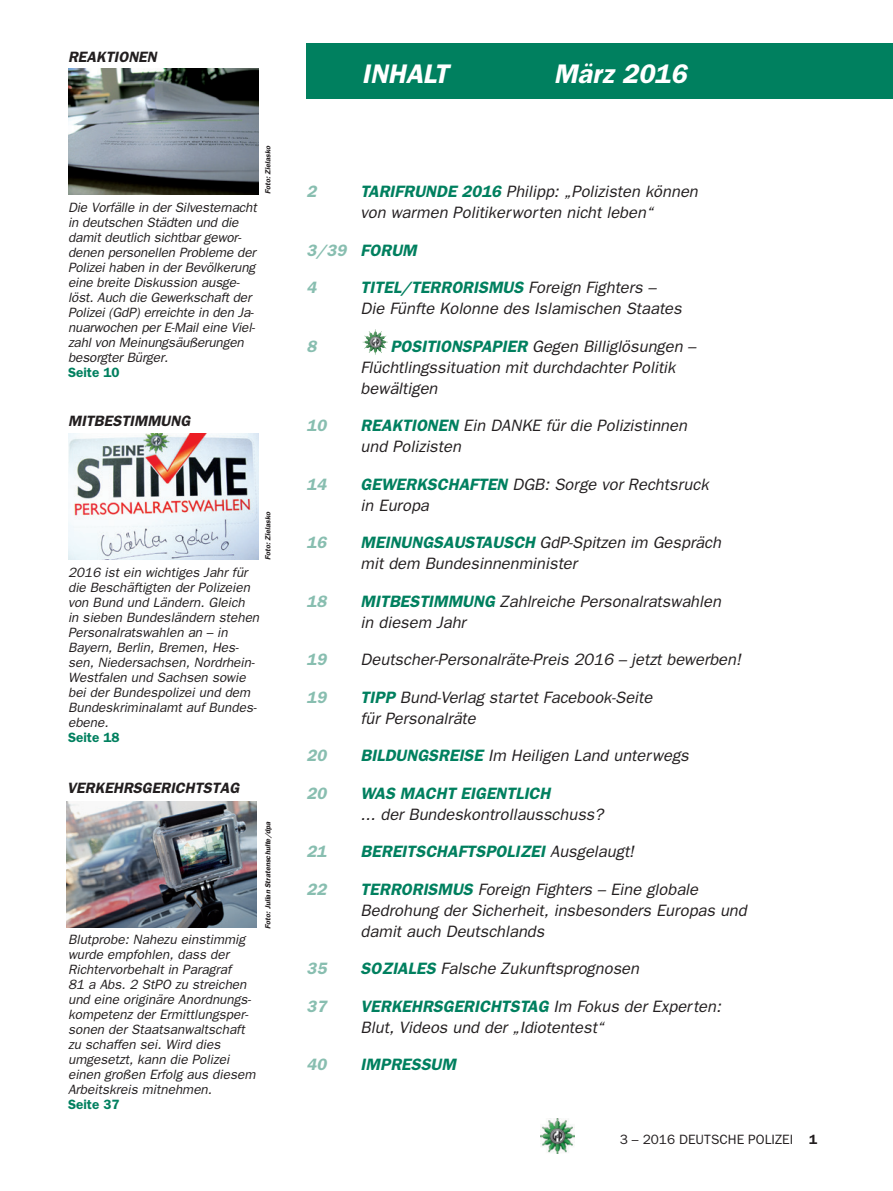
<style>
.page{position:relative;width:893px;height:1191px;background:#fff}
.page>*{position:absolute;margin:0;border:0;box-sizing:border-box;transform-origin:0 0}
.t1{font:italic 600 27px "Franklin Gothic";color:#fff}
.t2{font:italic 16.5px/21px "Franklin Gothic";color:#231f20}
.t3{font:italic 600 16.5px "Franklin Gothic";color:#00805f}
.t4{font:italic 600 16.5px "Franklin Gothic";color:#88beb0}
.t5{font:italic 600 15px "Franklin Gothic";color:#231f20}
.t6{font:italic 13.5px/15px "Franklin Gothic";color:#231f20}
.t7{font:13.5px "Franklin Gothic";color:#231f20}
.t8{font:600 13.5px "Franklin Gothic";color:#00805f}
.t9{font:italic 600 7.5px "Franklin Gothic";color:#231f20}
.s1{font-weight:600;color:#00805f}
.s2{color:#88beb0}
.s3{font-weight:400;color:#231f20}
.s4{font-weight:600}
</style>
<div class="page">
<img style="left:540px;top:1118px;width:34px;height:35px">
<div style="left:306px;top:43px;width:587px;height:56px;background:#00805f"></div>
<img style="left:67px;top:801px;width:190px;height:126px">
<img style="left:69px;top:69px;width:190px;height:126px">
<img style="left:69px;top:433px;width:190px;height:126px">
<svg style="left:364px;top:331px;width:11px;height:10px"></svg>
<p class="t5" style="left:68px;top:48px;width:90px">REAKTIONEN</p>
<p class="t9" style="left:263px;top:194px;width:50px;rotate:-90deg">Foto: Zielasko</p>
<p class="t6" style="left:68px;top:200px;width:190px">Die Vorfälle in der Silvesternacht in deutschen Städten und die damit deutlich sichtbar gewor&shy;denen personellen Probleme der<br>Polizei haben in der Bevölkerung eine breite Diskussion ausge&shy;löst. Auch die Gewerkschaft der<br>Polizei (GdP) erreichte in den Ja&shy;nuarwochen per E-Mail eine Viel&shy;zahl von Meinungsäußerungen besorgter Bürger.</p>
<p class="t8" style="left:68px;top:364px;width:53px">Seite 10</p>
<p class="t5" style="left:68px;top:412px;width:124px">MITBESTIMMUNG</p>
<p class="t9" style="left:263px;top:560px;width:50px;rotate:-90deg">Foto: Zielasko</p>
<p class="t6" style="left:68px;top:565px;width:193px">2016 ist ein wichtiges Jahr für die Beschäftigten der Polizeien von Bund und Ländern. Gleich<br>in sieben Bundesländern stehen<br>Personalratswahlen an – in<br>Bayern, Berlin, Bremen, Hes&shy;sen, Niedersachsen, Nordrhein-<br>Westfalen und Sachsen sowie bei der Bundespolizei und dem<br>Bundeskriminalamt auf Bundes&shy;ebene.</p>
<p class="t8" style="left:68px;top:729px;width:53px">Seite 18</p>
<p class="t5" style="left:67px;top:779px;width:174px">VERKEHRSGERICHTSTAG</p>
<p class="t6" style="left:68px;top:932px;width:189px">Blutprobe: Nahezu einstimmig wurde empfohlen, dass der<br>Richtervorbehalt in Paragraf<br>81 a Abs. 2 StPO zu streichen und eine originäre Anordnungs&shy;kompetenz der Ermittlungsper&shy;sonen der Staatsanwaltschaft zu schaffen sei. Wird dies umgesetzt, kann die Polizei einen großen Erfolg aus diesem<br>Arbeitskreis mitnehmen.</p>
<p class="t8" style="left:68px;top:1096px;width:53px">Seite 37</p>
<p class="t9" style="left:263px;top:929px;width:109px;rotate:-90deg">Foto: Julian Stratenschulte/dpa</p>
<h1 class="t1" style="left:362px;top:58px;width:88px">INHALT</h1>
<h1 class="t1" style="left:554px;top:58px;width:134px">März 2016</h1>
<p class="t4" style="left:307px;top:181px;width:11px">2</p>
<p class="t2" style="left:361px;top:181px;width:339px"><span class="s1">TARIFRUNDE 2016</span> Philipp: „Polizisten können von warmen Politikerworten nicht leben“</p>
<p class="t3" style="left:307px;top:240px;width:112px"><span class="s2">3/39</span> FORUM</p>
<p class="t4" style="left:307px;top:277px;width:11px">4</p>
<p class="t2" style="left:361px;top:277px;width:323px"><span class="s1">TITEL/TERRORISMUS</span> Foreign Fighters –<br>Die Fünfte Kolonne des Islamischen Staates</p>
<p class="t4" style="left:307px;top:336px;width:11px">8</p>
<p class="t2" style="left:361px;top:335px;width:337px;text-indent:30px"><span class="s1">POSITIONSPAPIER</span> Gegen Billiglösungen –<br>Flüchtlingssituation mit durchdachter Politik bewältigen</p>
<p class="t4" style="left:307px;top:416px;width:21px">10</p>
<p class="t2" style="left:361px;top:415px;width:328px"><span class="s1">REAKTIONEN</span> Ein DANKE für die Polizistinnen und Polizisten</p>
<p class="t4" style="left:307px;top:474px;width:21px">14</p>
<p class="t2" style="left:361px;top:473px;width:350px"><span class="s1">GEWERKSCHAFTEN</span> DGB: Sorge vor Rechtsruck in Europa</p>
<p class="t4" style="left:307px;top:533px;width:21px">16</p>
<p class="t2" style="left:361px;top:532px;width:362px"><span class="s1">MEINUNGSAUSTAUSCH</span> GdP-Spitzen im Gespräch mit dem Bundesinnenminister</p>
<p class="t4" style="left:307px;top:591px;width:21px">18</p>
<p class="t2" style="left:361px;top:590px;width:362px"><span class="s1">MITBESTIMMUNG</span> Zahlreiche Personalratswahlen in diesem Jahr</p>
<p class="t4" style="left:307px;top:650px;width:21px">19</p>
<p class="t2" style="left:361px;top:649px;width:382px">Deutscher-Personalräte-Preis 2016 – jetzt bewerben!</p>
<p class="t4" style="left:307px;top:687px;width:21px">19</p>
<p class="t2" style="left:361px;top:686px;width:293px"><span class="s1">TIPP</span> Bund-Verlag startet Facebook-Seite für Personalräte</p>
<p class="t4" style="left:307px;top:746px;width:21px">20</p>
<p class="t2" style="left:361px;top:745px;width:330px"><span class="s1">BILDUNGSREISE</span> Im Heiligen Land unterwegs</p>
<p class="t4" style="left:307px;top:783px;width:21px">20</p>
<p class="t3" style="left:361px;top:783px;width:191px">WAS MACHT EIGENTLICH</p>
<p class="t2" style="left:361px;top:804px;width:244px">... der Bundeskontrollausschuss?</p>
<p class="t4" style="left:307px;top:842px;width:21px">21</p>
<p class="t3" style="left:361px;top:842px;width:275px">BEREITSCHAFTSPOLIZEI <span class="s3">Ausgelaugt!</span></p>
<p class="t4" style="left:307px;top:879px;width:21px">22</p>
<p class="t2" style="left:361px;top:879px;width:388px"><span class="s1">TERRORISMUS</span> Foreign Fighters – Eine globale<br>Bedrohung der Sicherheit, insbesonders Europas und damit auch Deutschlands</p>
<p class="t4" style="left:307px;top:959px;width:21px">35</p>
<p class="t2" style="left:361px;top:958px;width:280px"><span class="s1">SOZIALES</span> Falsche Zukunftsprognosen</p>
<p class="t4" style="left:307px;top:996px;width:21px">37</p>
<p class="t2" style="left:361px;top:996px;width:362px"><span class="s1">VERKEHRSGERICHTSTAG</span> Im Fokus der Experten:<br>Blut, Videos und der „Idiotentest“</p>
<p class="t4" style="left:307px;top:1055px;width:21px">40</p>
<p class="t3" style="left:361px;top:1055px;width:97px">IMPRESSUM</p>
<p class="t7" style="left:620px;top:1131px;width:199px">3 – 2016 DEUTSCHE POLIZEI <span class="s4">1</span></p>
</div>
